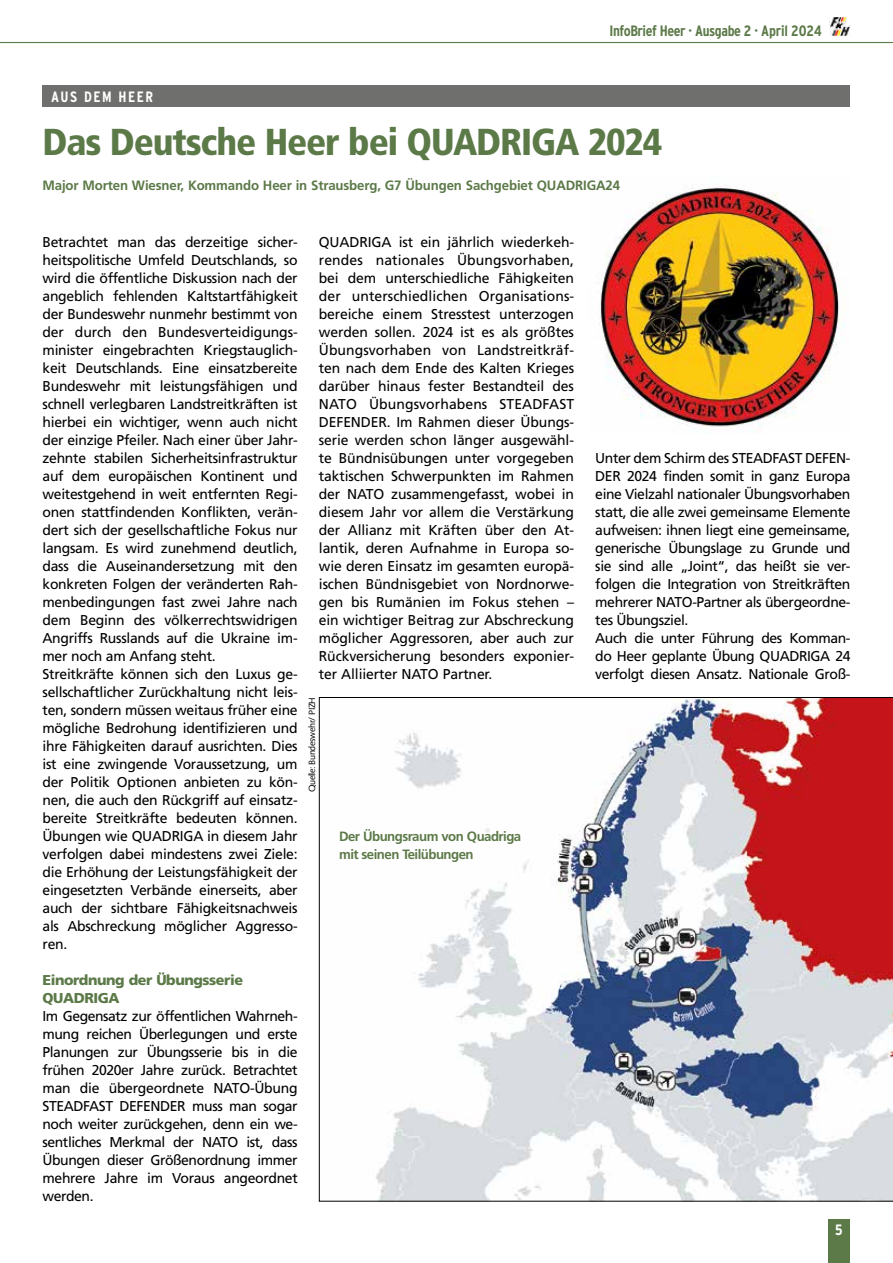
<style>
.page{position:relative;width:893px;height:1263px;background:#fff}
.page>*{position:absolute;margin:0;border:0;box-sizing:border-box;transform-origin:0 0}
.t1{font:900 condensed 37.5px "Frutiger";letter-spacing:-.03em;color:#5c7948}
.t2{font:700 condensed 15px "Interstate";letter-spacing:-.03em;color:#5c7948}
.t3{font:700 condensed 15px "Interstate";letter-spacing:.1em;color:#fff}
.t4{font:14.25px/18px "Frutiger LT Pro";letter-spacing:-.02em;color:#000}
.t5{font:900 14.25px/18px "Frutiger";letter-spacing:-.03em;color:#5c7948}
.t6{font:700 13.5px "Frutiger";letter-spacing:-.01em;color:#5c7948}
.t7{font:700 13.5px/18px "Frutiger LT Pro";letter-spacing:-.04em;color:#5c7948}
.t8{font:9px "Syntax";letter-spacing:-.04em;color:#000}
</style>
<div class="page">
<img style="left:829px;top:17px;width:21px;height:19px">
<div style="left:828px;top:1219px;width:21px;height:44px;background:#5c7948"></div>
<hr style="left:0;top:42px;width:893px;height:1px;background:#5c7948">
<img style="left:600px;top:187px;width:245px;height:241px">
<div style="left:43px;top:85px;width:807px;height:21px;background:#6f6f6e"></div>
<svg style="left:319px;top:697px;width:574px;height:504px"></svg>
<p class="t3" style="left:51px;top:88px;width:104px">AUS DEM HEER</p>
<p class="t2" style="left:610px;top:22px;width:214px">InfoBrief Heer · Ausgabe 2 · April 2024</p>
<h1 class="t1" style="left:43px;top:120px;width:621px">Das Deutsche Heer bei QUADRIGA 2024</h1>
<p class="t6" style="left:43px;top:177px;width:579px">Major Morten Wiesner, Kommando Heer in Strausberg, G7 Übungen Sachgebiet QUADRIGA24</p>
<p class="t4" style="left:43px;top:233px;width:257px">Betrachtet man das derzeitige sicher&shy;heitspolitische Umfeld Deutschlands, so wird die öffentliche Diskussion nach der angeblich fehlenden Kaltstartfähigkeit der Bundeswehr nunmehr bestimmt von der durch den Bundesverteidigungs&shy;minister eingebrachten Kriegstauglich&shy;keit Deutschlands. Eine einsatzbereite Bundeswehr mit leistungsfähigen und schnell verlegbaren Landstreitkräften ist hierbei ein wichtiger, wenn auch nicht der einzige Pfeiler. Nach einer über Jahr&shy;zehnte stabilen Sicherheitsinfrastruktur auf dem europäischen Kontinent und weitestgehend in weit entfernten Regi&shy;onen stattfindenden Konflikten, verän&shy;dert sich der gesellschaftliche Fokus nur langsam. Es wird zunehmend deutlich, dass die Auseinandersetzung mit den konkreten Folgen der veränderten Rah&shy;menbedingungen fast zwei Jahre nach dem Beginn des völkerrechtswidrigen Angriffs Russlands auf die Ukraine im&shy;mer noch am Anfang steht.<br>Streitkräfte können sich den Luxus ge&shy;sellschaftlicher Zurückhaltung nicht leis&shy;ten, sondern müssen weitaus früher eine mögliche Bedrohung identifizieren und ihre Fähigkeiten darauf ausrichten. Dies ist eine zwingende Voraussetzung, um der Politik Optionen anbieten zu kön&shy;nen, die auch den Rückgriff auf einsatz&shy;bereite Streitkräfte bedeuten können.<br>Übungen wie QUADRIGA in diesem Jahr verfolgen dabei mindestens zwei Ziele: die Erhöhung der Leistungsfähigkeit der eingesetzten Verbände einerseits, aber auch der sichtbare Fähigkeitsnachweis als Abschreckung möglicher Aggresso&shy;ren.</p>
<p class="t5" style="left:43px;top:971px;width:202px">Einordnung der Übungsserie<br>QUADRIGA</p>
<p class="t4" style="left:43px;top:1007px;width:257px;text-align:justify">Im Gegensatz zur öffentlichen Wahrneh&shy;mung reichen Überlegungen und erste Planungen zur Übungsserie bis in die frühen 2020er Jahre zurück. Betrachtet man die übergeordnete NATO-Übung STEADFAST DEFENDER muss man sogar noch weiter zurückgehen, denn ein we&shy;sentliches Merkmal der NATO ist, dass Übungen dieser Größenordnung immer mehrere Jahre im Voraus angeordnet werden.</p>
<p class="t4" style="left:319px;top:233px;width:257px;text-align:justify">QUADRIGA ist ein jährlich wiederkeh&shy;rendes nationales Übungsvorhaben, bei dem unterschiedliche Fähigkeiten der unterschiedlichen Organisations&shy;bereiche einem Stresstest unterzogen werden sollen. 2024 ist es als größtes Übungsvorhaben von Landstreitkräf&shy;ten nach dem Ende des Kalten Krieges darüber hinaus fester Bestandteil des NATO Übungsvorhabens STEADFAST DEFENDER. Im Rahmen dieser Übungs&shy;serie werden schon länger ausgewähl&shy;te Bündnisübungen unter vorgegeben taktischen Schwerpunkten im Rahmen der NATO zusammengefasst, wobei in diesem Jahr vor allem die Verstärkung der Allianz mit Kräften über den At&shy;lantik, deren Aufnahme in Europa so&shy;wie deren Einsatz im gesamten europä&shy;ischen Bündnisgebiet von Nordnorwe&shy;gen bis Rumänien im Fokus stehen – ein wichtiger Beitrag zur Abschreckung möglicher Aggressoren, aber auch zur Rückversicherung besonders exponier&shy;ter Alliierter NATO Partner.</p>
<p class="t8" style="left:307px;top:792px;width:97px;rotate:-90deg">Quelle: Bundeswehr/ PIZH</p>
<p class="t7" style="left:339px;top:827px;width:184px">Der Übungsraum von Quadriga mit seinen Teilübungen</p>
<p class="t4" style="left:595px;top:449px;width:257px">Unter dem Schirm des STEADFAST DEFEN-DER 2024 finden somit in ganz Europa eine Vielzahl nationaler Übungsvorhaben statt, die alle zwei gemeinsame Elemente aufweisen: ihnen liegt eine gemeinsame, generische Übungslage zu Grunde und sie sind alle „Joint“, das heißt sie ver&shy;folgen die Integration von Streitkräften mehrerer NATO-Partner als übergeordne&shy;tes Übungsziel.<br>Auch die unter Führung des Komman&shy;do Heer geplante Übung QUADRIGA 24 verfolgt diesen Ansatz. Nationale Groß-</p>
<p class="t3" style="left:835px;top:1221px;width:9px">5</p>
</div>
